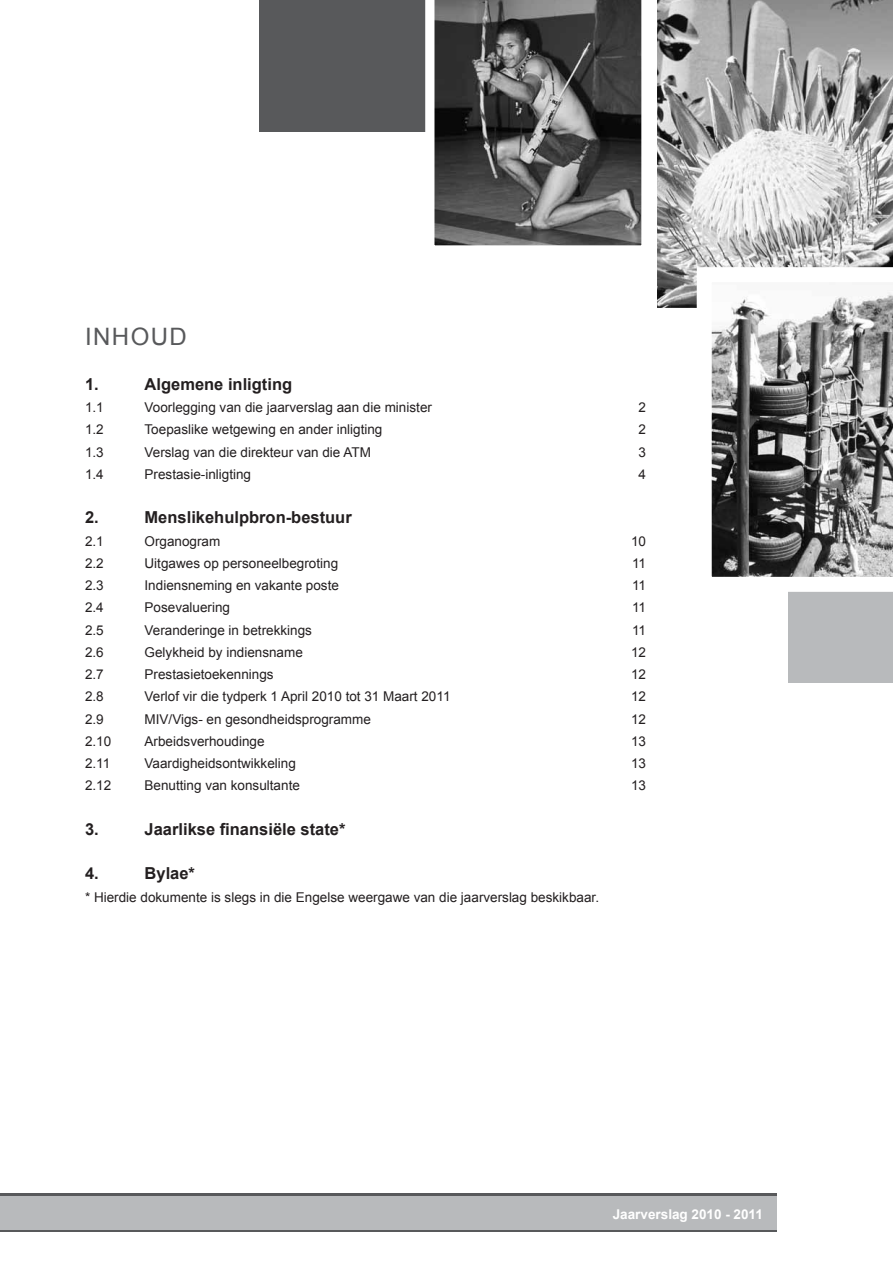
<style>
.page{position:relative;width:893px;height:1263px;background:#fff}
.page>*{position:absolute;margin:0;border:0;box-sizing:border-box;transform-origin:0 0}
.t1{font:24px "Arial";letter-spacing:.06em;color:#58595b}
.t2{font:700 16.5px "Arial";color:#231f20}
.t3{font:13.5px "Arial";color:#231f20}
.t4{font:700 13.5px "Arial";color:#fff}
</style>
<div class="page">
<div style="left:0;top:1194px;width:776px;height:38px;background:linear-gradient(to right,#58595b,#58595b)"></div>
<div style="left:0;top:1196px;width:776px;height:33px;background:#b8babc"></div>
<div style="left:789px;top:510px;width:104px;height:172px;background:#b8babc"></div>
<div style="left:259px;top:0;width:177px;height:132px;background:#58595b"></div>
<svg style="left:425px;top:0;width:217px;height:246px"></svg>
<svg style="left:657px;top:0;width:236px;height:308px"></svg>
<svg style="left:697px;top:267px;width:196px;height:325px"></svg>
<h1 class="t1" style="left:85px;top:321px;width:103px">Inhoud</h1>
<p class="t2" style="left:85px;top:373px;width:15px">1.</p>
<p class="t2" style="left:145px;top:373px;width:149px">Algemene inligting</p>
<p class="t3" style="left:85px;top:398px;width:20px">1.1</p>
<p class="t3" style="left:145px;top:398px;width:289px">Voorlegging van die jaarverslag aan die minister</p>
<p class="t3" style="left:639px;top:398px;width:9px">2</p>
<p class="t3" style="left:85px;top:421px;width:20px">1.2</p>
<p class="t3" style="left:145px;top:421px;width:239px">Toepaslike wetgewing en ander inligting</p>
<p class="t3" style="left:639px;top:421px;width:9px">2</p>
<p class="t3" style="left:85px;top:443px;width:20px">1.3</p>
<p class="t3" style="left:145px;top:443px;width:228px">Verslag van die direkteur van die ATM</p>
<p class="t3" style="left:639px;top:443px;width:9px">3</p>
<p class="t3" style="left:85px;top:465px;width:20px">1.4</p>
<p class="t3" style="left:145px;top:465px;width:108px">Prestasie-inligting</p>
<p class="t3" style="left:639px;top:465px;width:9px">4</p>
<p class="t2" style="left:85px;top:507px;width:15px">2.</p>
<p class="t2" style="left:145px;top:507px;width:209px">Menslikehulpbron-bestuur</p>
<p class="t3" style="left:85px;top:532px;width:46px">2.1 O</p>
<p class="t3" style="left:155px;top:532px;width:67px">rganogram</p>
<p class="t3" style="left:631px;top:532px;width:17px">10</p>
<p class="t3" style="left:85px;top:554px;width:45px">2.2 U</p>
<p class="t3" style="left:154px;top:554px;width:185px">itgawes op personeelbegroting</p>
<p class="t3" style="left:632px;top:554px;width:16px">11</p>
<p class="t3" style="left:85px;top:576px;width:20px">2.3</p>
<p class="t3" style="left:145px;top:576px;width:196px">Indiensneming en vakante poste</p>
<p class="t3" style="left:632px;top:576px;width:16px">11</p>
<p class="t3" style="left:85px;top:599px;width:20px">2.4</p>
<p class="t3" style="left:145px;top:599px;width:87px">Posevaluering</p>
<p class="t3" style="left:632px;top:599px;width:16px">11</p>
<p class="t3" style="left:85px;top:621px;width:20px">2.5</p>
<p class="t3" style="left:145px;top:621px;width:169px">Veranderinge in betrekkings</p>
<p class="t3" style="left:632px;top:621px;width:16px">11</p>
<p class="t3" style="left:85px;top:643px;width:20px">2.6</p>
<p class="t3" style="left:145px;top:643px;width:160px">Gelykheid by indiensname</p>
<p class="t3" style="left:631px;top:643px;width:17px">12</p>
<p class="t3" style="left:85px;top:665px;width:20px">2.7</p>
<p class="t3" style="left:145px;top:665px;width:131px">Prestasietoekennings</p>
<p class="t3" style="left:631px;top:665px;width:17px">12</p>
<p class="t3" style="left:85px;top:688px;width:20px">2.8</p>
<p class="t3" style="left:145px;top:688px;width:307px">Verlof vir die tydperk 1 April 2010 tot 31 Maart 2011</p>
<p class="t3" style="left:631px;top:688px;width:17px">12</p>
<p class="t3" style="left:85px;top:710px;width:20px">2.9</p>
<p class="t3" style="left:145px;top:710px;width:228px">MIV/Vigs- en gesondheidsprogramme</p>
<p class="t3" style="left:631px;top:710px;width:17px">12</p>
<p class="t3" style="left:85px;top:732px;width:28px">2.10</p>
<p class="t3" style="left:145px;top:732px;width:122px">Arbeidsverhoudinge</p>
<p class="t3" style="left:631px;top:732px;width:17px">13</p>
<p class="t3" style="left:85px;top:754px;width:27px">2.11</p>
<p class="t3" style="left:145px;top:754px;width:153px">Vaardigheidsontwikkeling</p>
<p class="t3" style="left:631px;top:754px;width:17px">13</p>
<p class="t3" style="left:85px;top:777px;width:28px">2.12</p>
<p class="t3" style="left:145px;top:777px;width:157px">Benutting van konsultante</p>
<p class="t3" style="left:631px;top:777px;width:17px">13</p>
<p class="t2" style="left:85px;top:818px;width:15px">3.</p>
<p class="t2" style="left:145px;top:818px;width:202px">Jaarlikse finansiële state*</p>
<p class="t2" style="left:85px;top:863px;width:15px">4.</p>
<p class="t2" style="left:145px;top:863px;width:52px">Bylae*</p>
<p class="t3" style="left:85px;top:888px;width:516px">* H ierdie dokumente is slegs in die Engelse weergawe van die jaarverslag beskikbaar.</p>
<p class="t4" style="left:613px;top:1205px;width:152px">Jaarverslag 2010 - 2011</p>
</div>
